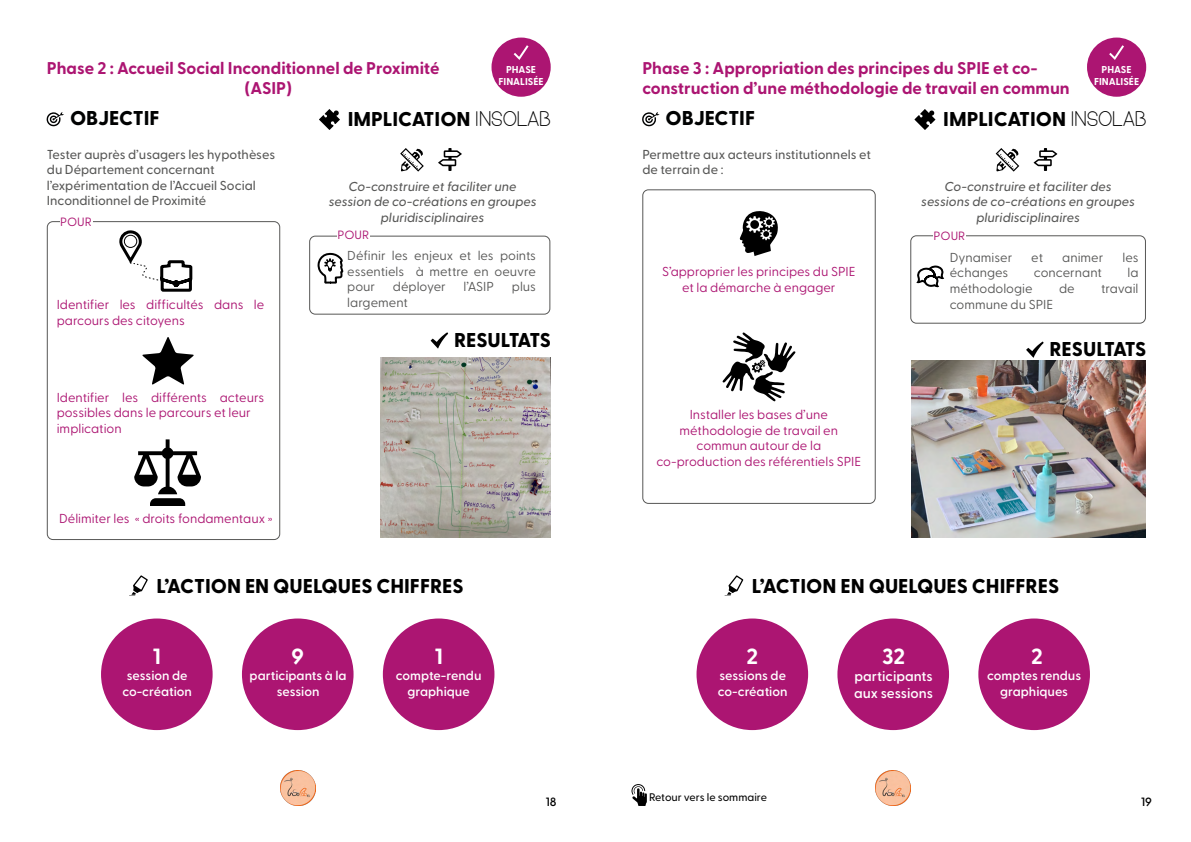
<style>
.page{position:relative;width:1191px;height:842px;background:#fff}
.page>*{position:absolute;margin:0;border:0;box-sizing:border-box;transform-origin:0 0}
.t1{font:700 22px "Greycliff CF";color:#fff}
.t2{font:800 20px "Greycliff CF";color:#000}
.t3{font:800 20px "Greycliff CF";color:#010202}
.t4{font:700 17px/20.4px "Greycliff CF";color:#ac1572}
.t5{font:600 14px/16.8px "Greycliff CF";color:#fff}
.t6{font:13px/15.6px "Greycliff CF";color:#ac1572}
.t7{font:500 13px/15.6px "Greycliff CF";color:#575756}
.t8{font:13px/15.6px "Greycliff CF";color:#575756;text-align:justify}
.t9{font:italic 500 13px/15.6px "Greycliff CF";color:#575756;text-align:center}
.t10{font:600 13px/15.6px "Greycliff CF";color:#fff;text-align:center}
.t11{font:12px "Greycliff CF";color:#ac1572}
.t12{font:600 12px "Greycliff CF";color:#000}
.t13{font:500 11px "Greycliff CF";color:#000}
.t14{font:700 10px/12px "Greycliff CF";color:#fff;text-align:center}
.s1{font-family:"Bavro";font-weight:400}
</style>
<div class="page">
<img style="left:280px;top:770px;width:35px;height:35px">
<img style="left:876px;top:770px;width:34px;height:35px">
<svg style="left:631px;top:784px;width:16px;height:22px"></svg>
<div style="left:491px;top:38px;width:60px;height:59px;background:#ac1572;border-radius:50%"></div>
<svg style="left:513px;top:45px;width:16px;height:15px"></svg>
<svg style="left:430px;top:332px;width:18px;height:16px"></svg>
<svg style="left:400px;top:148px;width:24px;height:24px"></svg>
<svg style="left:438px;top:148px;width:24px;height:23px"></svg>
<div style="left:47px;top:221px;width:233px;height:319px;border:1px solid #575756;border-radius:6px"></div>
<svg style="left:319px;top:109px;width:21px;height:21px"></svg>
<svg style="left:47px;top:112px;width:17px;height:14px"></svg>
<svg style="left:131px;top:575px;width:17px;height:20px"></svg>
<div style="left:242px;top:618px;width:111px;height:112px;background:#ac1572;border-radius:50%"></div>
<div style="left:383px;top:618px;width:111px;height:112px;background:#ac1572;border-radius:50%"></div>
<div style="left:101px;top:618px;width:112px;height:112px;background:#ac1572;border-radius:50%"></div>
<svg style="left:121px;top:230px;width:72px;height:62px"></svg>
<div style="left:124px;top:235px;width:13px;height:13px;border:1px solid #000;border-radius:50%"></div>
<svg style="left:142px;top:337px;width:52px;height:48px"></svg>
<svg style="left:134px;top:440px;width:67px;height:66px"></svg>
<div style="left:309px;top:236px;width:241px;height:79px;border:1px solid #575756;border-radius:6px"></div>
<div style="left:337px;top:230px;width:33px;height:9px;background:#fff"></div>
<svg style="left:316px;top:252px;width:28px;height:63px"></svg>
<img style="left:380px;top:358px;width:171px;height:179px">
<div style="left:1087px;top:38px;width:59px;height:59px;background:#ac1572;border-radius:50%"></div>
<svg style="left:1109px;top:45px;width:15px;height:15px"></svg>
<svg style="left:1026px;top:341px;width:17px;height:17px"></svg>
<svg style="left:995px;top:148px;width:24px;height:24px"></svg>
<svg style="left:1033px;top:148px;width:24px;height:23px"></svg>
<div style="left:910px;top:235px;width:236px;height:89px;border:1px solid #575756;border-radius:6px"></div>
<div style="left:933px;top:230px;width:33px;height:10px;background:#fff"></div>
<div style="left:642px;top:189px;width:233px;height:315px;border:1px solid #575756;border-radius:6px"></div>
<svg style="left:914px;top:109px;width:21px;height:21px"></svg>
<svg style="left:914px;top:235px;width:31px;height:53px"></svg>
<svg style="left:642px;top:112px;width:17px;height:14px"></svg>
<svg style="left:727px;top:575px;width:16px;height:20px"></svg>
<div style="left:837px;top:618px;width:112px;height:112px;background:#ac1572;border-radius:50%"></div>
<div style="left:978px;top:618px;width:112px;height:112px;background:#ac1572;border-radius:50%"></div>
<div style="left:696px;top:618px;width:112px;height:112px;background:#ac1572;border-radius:50%"></div>
<img style="left:911px;top:360px;width:234px;height:178px">
<svg style="left:740px;top:211px;width:38px;height:45px"></svg>
<svg style="left:722px;top:332px;width:73px;height:69px"></svg>
<div style="left:60px;top:216px;width:32px;height:10px;background:#fff"></div>
<h3 class="t4" style="left:244px;top:57px;width:196px;text-indent:-198px">Phase 2 : Accueil Social Inconditionnel de Proximité (ASIP)</h3>
<p class="t14" style="left:498px;top:63px;width:47px">PHASE<br>FINALISÉE</p>
<h2 class="t3" style="left:70px;top:103px;width:91px">OBJECTIF</h2>
<p class="t7" style="left:47px;top:145px;width:230px">Tester auprès d’usagers les hypothèses du Département concernant l’expérimentation de l’Accueil Social Inconditionnel de Proximité</p>
<p class="t11" style="left:60px;top:213px;width:33px">POUR</p>
<p class="t6" style="left:57px;top:296px;width:209px">Identifier les difficultés dans le parcours des citoyens</p>
<p class="t6" style="left:57px;top:388px;width:209px">Identifier les différents acteurs possibles dans le parcours et leur implication</p>
<p class="t6" style="left:59px;top:510px;width:215px">Délimiter les « droits fondamentaux »</p>
<h2 class="t2" style="left:348px;top:104px;width:205px">IMPLICATION <span class="s1">INSOLAB</span></h2>
<p class="t9" style="left:329px;top:177px;width:209px">Co-construire et faciliter une session de co-créations en groupes pluridisciplinaires</p>
<p class="t11" style="left:337px;top:226px;width:33px">POUR</p>
<p class="t8" style="left:347px;top:247px;width:190px">Définir les enjeux et les points essentiels à mettre en oeuvre pour</p>
<p class="t8" style="left:393px;top:278px;width:54px">déployer</p>
<p class="t8" style="left:463px;top:278px;width:32px">l’ASIP</p>
<p class="t8" style="left:512px;top:278px;width:26px">plus</p>
<p class="t8" style="left:347px;top:293px;width:62px">largement</p>
<h2 class="t2" style="left:454px;top:324px;width:98px">RESULTATS</h2>
<h2 class="t2" style="left:156px;top:571px;width:309px">L’ACTION EN QUELQUES CHIFFRES</h2>
<h1 class="t1" style="left:153px;top:639px;width:9px">1</h1>
<p class="t10" style="left:122px;top:667px;width:71px">session de co-création</p>
<h1 class="t1" style="left:291px;top:639px;width:14px">9</h1>
<p class="t10" style="left:250px;top:667px;width:99px">participants à la session</p>
<h1 class="t1" style="left:435px;top:639px;width:9px">1</h1>
<p class="t10" style="left:396px;top:667px;width:87px">compte-rendu graphique</p>
<p class="t12" style="left:546px;top:793px;width:12px">18</p>
<h3 class="t4" style="left:642px;top:57px;width:429px">Phase 3 : Appropriation des principes du SPIE et co&shy;construction d’une méthodologie de travail en commun</h3>
<p class="t14" style="left:1094px;top:63px;width:47px">PHASE<br>FINALISÉE</p>
<h2 class="t3" style="left:665px;top:103px;width:91px">OBJECTIF</h2>
<p class="t7" style="left:642px;top:145px;width:230px">Permettre aux acteurs institutionnels et de terrain de :</p>
<p class="t6" style="left:662px;top:263px;width:195px;text-align:center">S’approprier les principes du SPIE et la démarche à engager</p>
<p class="t6" style="left:656px;top:406px;width:206px;text-align:center">Installer les bases d’une méthodologie de travail en commun autour de la co-production des référentiels SPIE</p>
<h2 class="t2" style="left:943px;top:104px;width:205px">IMPLICATION <span class="s1">INSOLAB</span></h2>
<p class="t9" style="left:921px;top:177px;width:215px">Co-construire et faciliter des sessions de co-créations en groupes pluridisciplinaires</p>
<p class="t11" style="left:933px;top:227px;width:33px">POUR</p>
<p class="t8" style="left:949px;top:248px;width:64px">Dynamiser</p>
<p class="t8" style="left:1031px;top:248px;width:13px">et</p>
<p class="t8" style="left:1062px;top:248px;width:43px">animer</p>
<p class="t8" style="left:1122px;top:248px;width:18px">les</p>
<p class="t8" style="left:949px;top:264px;width:60px">échanges</p>
<p class="t8" style="left:1034px;top:264px;width:69px">concernant</p>
<p class="t8" style="left:1127px;top:264px;width:13px">la</p>
<p class="t8" style="left:949px;top:280px;width:84px">méthodologie</p>
<p class="t8" style="left:1059px;top:280px;width:17px">de</p>
<p class="t8" style="left:1101px;top:280px;width:39px">travail</p>
<p class="t8" style="left:949px;top:295px;width:105px">commune du SPIE</p>
<h2 class="t2" style="left:1049px;top:334px;width:98px">RESULTATS</h2>
<h2 class="t2" style="left:752px;top:571px;width:309px">L’ACTION EN QUELQUES CHIFFRES</h2>
<h1 class="t1" style="left:746px;top:639px;width:13px">2</h1>
<p class="t10" style="left:718px;top:667px;width:71px;text-align:left">sessions de co-création</p>
<p class="t13" style="left:649px;top:789px;width:119px">Retour vers le sommaire</p>
<h1 class="t1" style="left:882px;top:639px;width:25px">32</h1>
<p class="t5" style="left:854px;top:666px;width:80px">participants aux sessions</p>
<h1 class="t1" style="left:1031px;top:639px;width:13px">2</h1>
<p class="t10" style="left:987px;top:667px;width:95px">comptes rendus graphiques</p>
<p class="t12" style="left:1141px;top:793px;width:12px">19</p>
</div>
